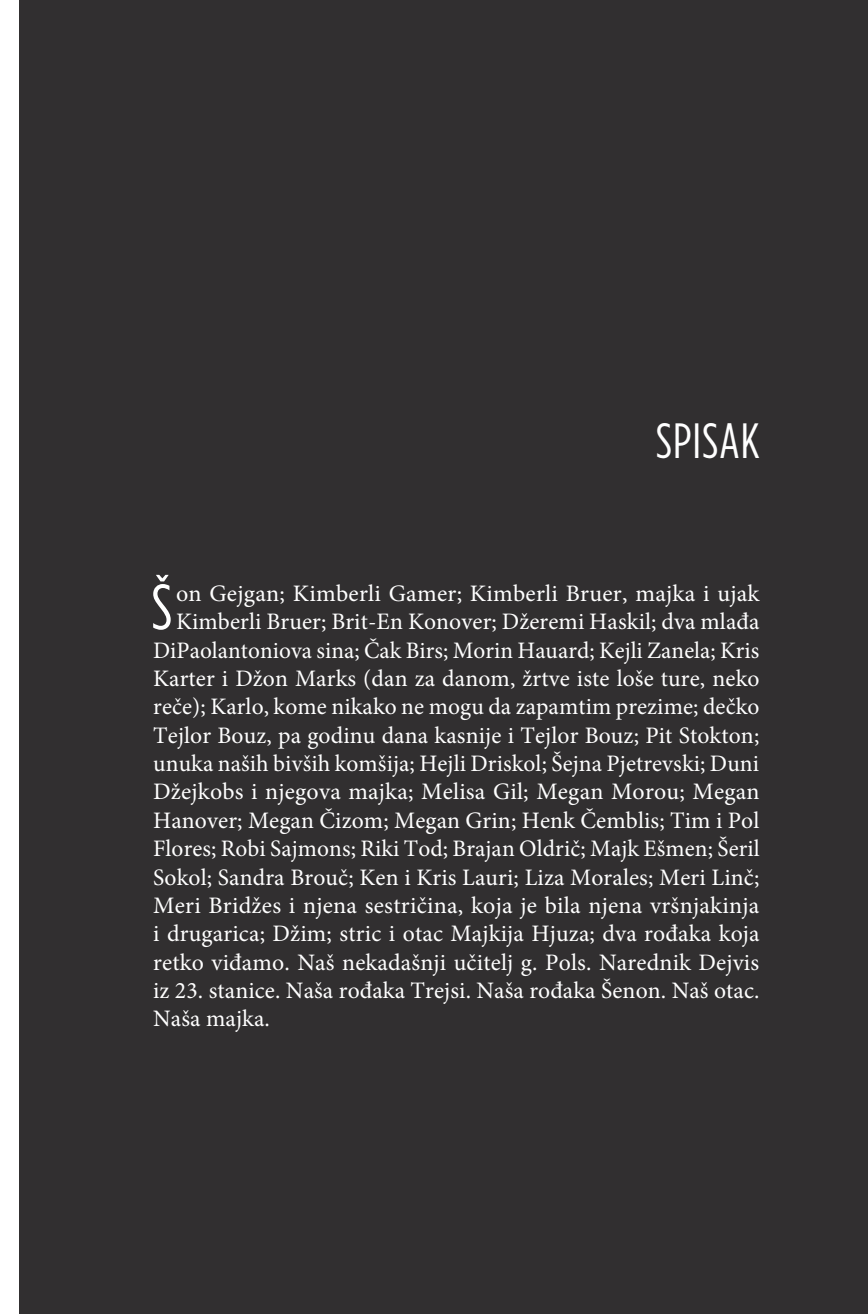
<style>
.page{position:relative;width:868px;height:1314px;background:#fff}
.page>*{position:absolute;margin:0;border:0;box-sizing:border-box;transform-origin:0 0}
.t1{font:64.12px "Gotham Condensed";color:#fff}
.t2{font:49.5px "Gotham Condensed";letter-spacing:.02em;color:#fff}
.t3{font:23.62px "Minion Pro";letter-spacing:.005em;color:#fff}
</style>
<div class="page">
<div style="left:19px;top:0;width:848px;height:1314px;background:#312f30"></div>
<h2 class="t2" style="left:655px;top:412px;width:105px">SPISAK</h2>
<h1 class="t1" style="left:151px;top:570px;width:23px">Š</h1>
<p class="t3" style="left:176px;top:578px;width:585px">on Gejgan; Kimberli Gamer; Kimberli Bruer, majka i ujak</p>
<p class="t3" style="left:176px;top:606px;width:585px">Kimberli Bruer; Brit-En Konover; Džeremi Haskil; dva mlađa</p>
<p class="t3" style="left:153px;top:634px;width:607px">DiPaolantoniova sina; Čak Birs; Morin Hauard; Kejli Zanela; Kris</p>
<p class="t3" style="left:153px;top:663px;width:607px">Karter i Džon Marks (dan za danom, žrtve iste loše ture, neko</p>
<p class="t3" style="left:153px;top:691px;width:607px">reče); Karlo, kome nikako ne mogu da zapamtim prezime; dečko</p>
<p class="t3" style="left:153px;top:719px;width:607px">Tejlor Bouz, pa godinu dana kasnije i Tejlor Bouz; Pit Stokton;</p>
<p class="t3" style="left:153px;top:748px;width:607px">unuka naših bivših komšija; Hejli Driskol; Šejna Pjetrevski; Duni</p>
<p class="t3" style="left:153px;top:776px;width:608px">Džejkobs i njegova majka; Melisa Gil; Megan Morou; Megan</p>
<p class="t3" style="left:153px;top:804px;width:607px">Hanover; Megan Čizom; Megan Grin; Henk Čemblis; Tim i Pol</p>
<p class="t3" style="left:153px;top:833px;width:608px">Flores; Robi Sajmons; Riki Tod; Brajan Oldrič; Majk Ešmen; Šeril</p>
<p class="t3" style="left:153px;top:861px;width:607px">Sokol; Sandra Brouč; Ken i Kris Lauri; Liza Morales; Meri Linč;</p>
<p class="t3" style="left:153px;top:889px;width:607px">Meri Bridžes i njena sestričina, koja je bila njena vršnjakinja</p>
<p class="t3" style="left:153px;top:918px;width:608px">i drugarica; Džim; stric i otac Majkija Hjuza; dva rođaka koja</p>
<p class="t3" style="left:153px;top:946px;width:607px">retko viđamo. Naš nekadašnji učitelj g. Pols. Narednik Dejvis</p>
<p class="t3" style="left:153px;top:974px;width:607px">iz 23. stanice. Naša rođaka Trejsi. Naša rođaka Šenon. Naš otac.</p>
<p class="t3" style="left:153px;top:1003px;width:118px">Naša majka.</p>
</div>
